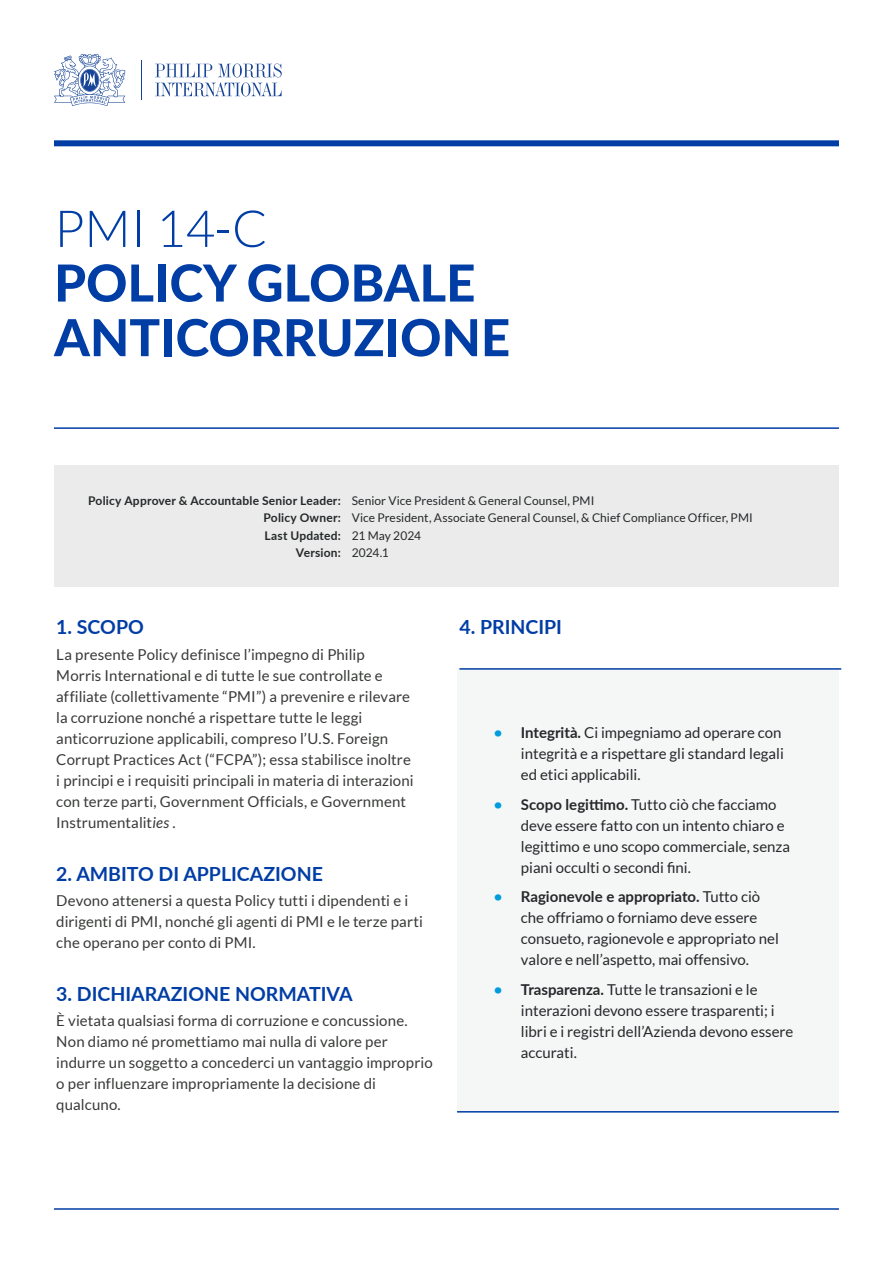
<style>
.page{position:relative;width:893px;height:1263px;background:#fff}
.page>*{position:absolute;margin:0;border:0;box-sizing:border-box;transform-origin:0 0}
.t1{font:800 51px/54.6px "Lato";color:#003da5}
.t2{font:300 51px "Lato";color:#003da5}
.t3{font:700 19.5px "Lato";color:#003da5}
.t4{font:15px/21px "Lato";letter-spacing:.005em;color:#373a37}
.t5{font:15px/21px "Lato";color:#25282a}
.t6{font:12px/17.4px "Lato";letter-spacing:.005em;color:#25282a}
.t7{font:700 12px/17.4px "Lato";letter-spacing:.015em;color:#25282a;text-align:right}
.s1{font-style:italic}
.s2{font-weight:700;color:#009cde}
.s3{font-weight:700}
</style>
<div class="page">
<div style="left:457px;top:668px;width:382px;height:444px;background:#f5f6f6"></div>
<div style="left:54px;top:140px;width:785px;height:6px;background:#003da5"></div>
<hr style="left:54px;top:427px;width:785px;height:2px;background:#003da5">
<hr style="left:54px;top:1208px;width:785px;height:2px;background:#003da5">
<div style="left:54px;top:466px;width:785px;height:121px;background:#ebebeb"></div>
<hr style="left:141px;top:60px;width:1px;height:40px;background:#174496">
<svg style="left:155px;top:64px;width:127px;height:32px"></svg>
<svg style="left:54px;top:54px;width:71px;height:52px"></svg>
<hr style="left:459px;top:668px;width:382px;height:2px;background:#003da5">
<hr style="left:457px;top:1111px;width:382px;height:1px;background:#003da5">
<h1 class="t2" style="left:54px;top:201px;width:215px">PMI 14-C</h1>
<h1 class="t1" style="left:54px;top:253px;width:458px">POLICY GLOBALE<br>ANTICORRUZIONE</h1>
<p class="t7" style="left:88px;top:491px;width:254px">Policy Approver &amp; Accountable Senior Leader:<br>Policy Owner:<br>Last Updated:<br>Version:</p>
<p class="t6" style="left:352px;top:492px;width:403px">Senior Vice President &amp; General Counsel, PMI<br>Vice President, Associate General Counsel, &amp; Chief Compliance Officer, PMI 21 May 2024<br>2024.1</p>
<h2 class="t3" style="left:56px;top:613px;width:89px">1. SCOPO</h2>
<p class="t4" style="left:56px;top:643px;width:359px">La presente Policy definisce l’impegno di Philip<br>Morris International e di tutte le sue controllate e affiliate (collettivamente “PMI”) a prevenire e rilevare la corruzione nonché a rispettare tutte le leggi anticorruzione applicabili, compreso l’U.S. Foreign Corrupt Practices Act (“FCPA”); essa stabilisce inoltre i principi e i requisiti principali in materia di interazioni con terze parti, Government Officials, e Government Instrumentalit<span class="s1">ies</span> .</p>
<h2 class="t3" style="left:56px;top:859px;width:268px">2. AMBITO DI APPLICAZIONE</h2>
<p class="t4" style="left:56px;top:890px;width:368px">Devono attenersi a questa Policy tutti i dipendenti e i dirigenti di PMI, nonché gli agenti di PMI e le terze parti che operano per conto di PMI.</p>
<h2 class="t3" style="left:56px;top:979px;width:298px">3. DICHIARAZIONE NORMATIVA</h2>
<p class="t4" style="left:56px;top:1010px;width:378px">È vietata qualsiasi forma di corruzione e concussione.<br>Non diamo né promettiamo mai nulla di valore per indurre un soggetto a concederci un vantaggio improprio o per influenzare impropriamente la decisione di qualcuno.</p>
<h2 class="t3" style="left:459px;top:613px;width:104px">4. PRINCIPI</h2>
<p class="t5" style="left:521px;top:722px;width:264px;text-indent:-27px"><span class="s2">•</span> <span class="s3">Integrità.</span> Ci impegniamo ad operare con integrità e a rispettare gli standard legali ed etici applicabili.</p>
<p class="t5" style="left:521px;top:793px;width:271px;text-indent:-27px"><span class="s2">•</span> <span class="s3">Scopo legittimo.</span> Tutto ciò che facciamo deve essere fatto con un intento chiaro e legittimo e uno scopo commerciale, senza piani occulti o secondi fini.</p>
<p class="t5" style="left:521px;top:886px;width:259px;text-indent:-27px"><span class="s2">•</span> <span class="s3">Ragionevole e appropriato.</span> Tutto ciò che offriamo o forniamo deve essere consueto, ragionevole e appropriato nel valore e nell’aspetto, mai offensivo.</p>
<p class="t5" style="left:521px;top:978px;width:274px;text-indent:-27px"><span class="s2">•</span> <span class="s3">Trasparenza.</span> Tutte le transazioni e le interazioni devono essere trasparenti; i libri e i registri dell’Azienda devono essere accurati.</p>
</div>
